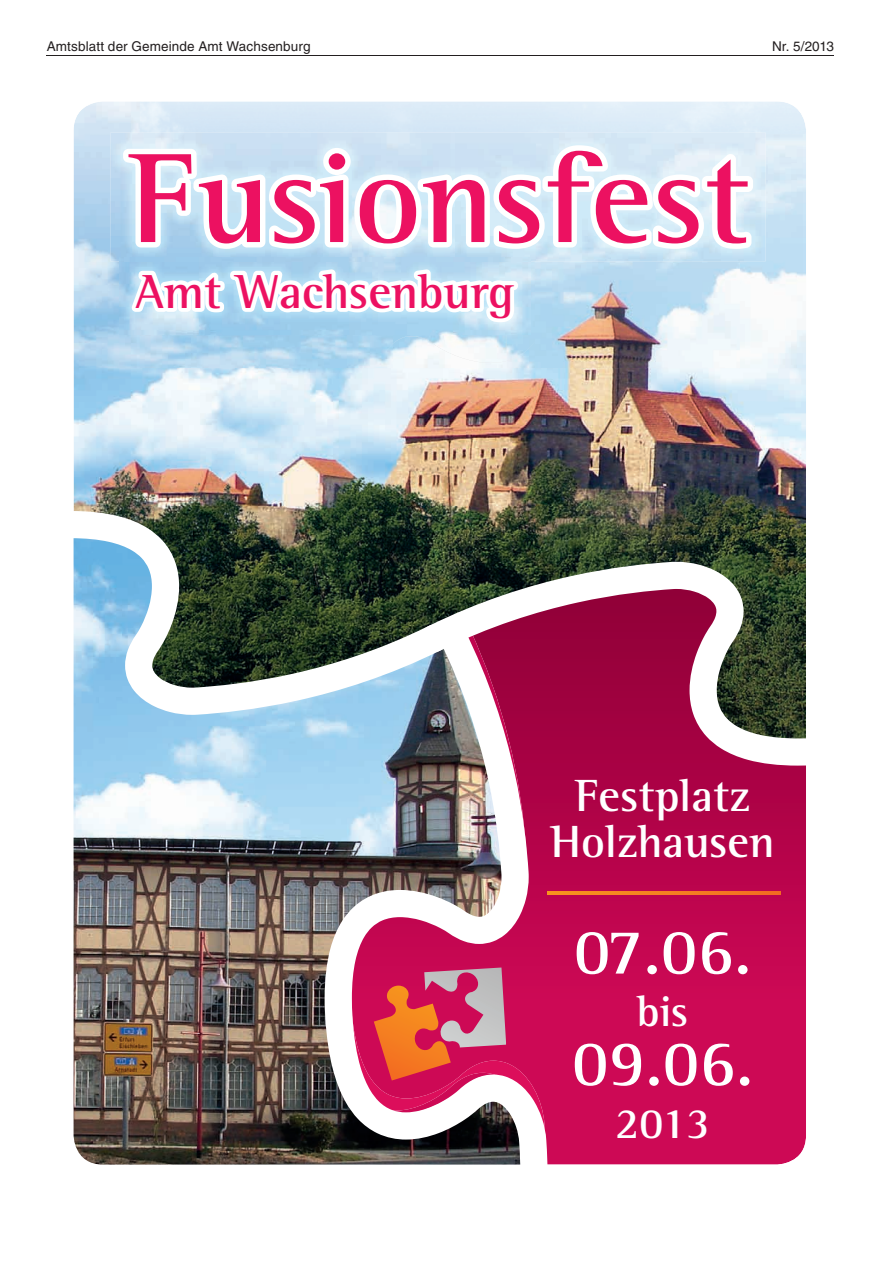
<style>
.page{position:relative;width:881px;height:1263px;background:#fff}
.page>*{position:absolute;margin:0;border:0;box-sizing:border-box;transform-origin:0 0}
.t1{font:700 130.5px "Mfxcjk Rotis Semi Serif";color:#ec1161}
.t2{font:700 66px "Mfxcjk Rotis Semi Serif";color:#fff}
.t3{font:700 48.9px "Mfxcjk Rotis Semi Serif";color:#ec1161}
.t4{font:700 46.2px/46.2px "Mfxcjk Rotis Semi Serif";color:#fff;text-align:center}
.t5{font:700 43.95px "Mfxcjk Rotis Semi Serif";letter-spacing:-.01em;color:#fff}
.t6{font:13.5px "Helvetica LT";letter-spacing:.01em;color:#231f20}
</style>
<div class="page">
<hr style="left:47px;top:55px;width:786px;height:1px;background:#231f20">
<img style="left:73px;top:368px;width:733px;height:797px">
<svg style="left:547px;top:892px;width:233px;height:2px"></svg>
<svg style="left:373px;top:967px;width:133px;height:129px;background:#d65568"></svg>
<svg style="left:73px;top:101px;width:733px;height:267px"></svg>
<img style="left:110px;top:133px;width:655px;height:128px">
<svg style="left:123px;top:145px;width:629px;height:104px"></svg>
<img style="left:119px;top:257px;width:411px;height:78px">
<svg style="left:131px;top:271px;width:93px;height:41px"></svg>
<svg style="left:230px;top:269px;width:287px;height:53px"></svg>
<p class="t6" style="left:47px;top:38px;width:265px">Amtsblatt der Gemeinde Amt Wachsenburg</p>
<p class="t6" style="left:771px;top:38px;width:63px">Nr. 5/2013</p>
<h1 class="t1" style="left:129px;top:120px;width:621px">Fusionsfest</h1>
<h3 class="t3" style="left:135px;top:262px;width:380px">Amt Wachsenburg</h3>
<h3 class="t4" style="left:550px;top:772px;width:226px">Festplatz<br>Holzhausen</h3>
<h2 class="t2" style="left:573px;top:912px;width:179px">07.06.</h2>
<h3 class="t5" style="left:636px;top:985px;width:53px">bis</h3>
<h2 class="t2" style="left:571px;top:1023px;width:183px">09.06.</h2>
<h3 class="t5" style="left:614px;top:1097px;width:97px">2013</h3>
</div>
